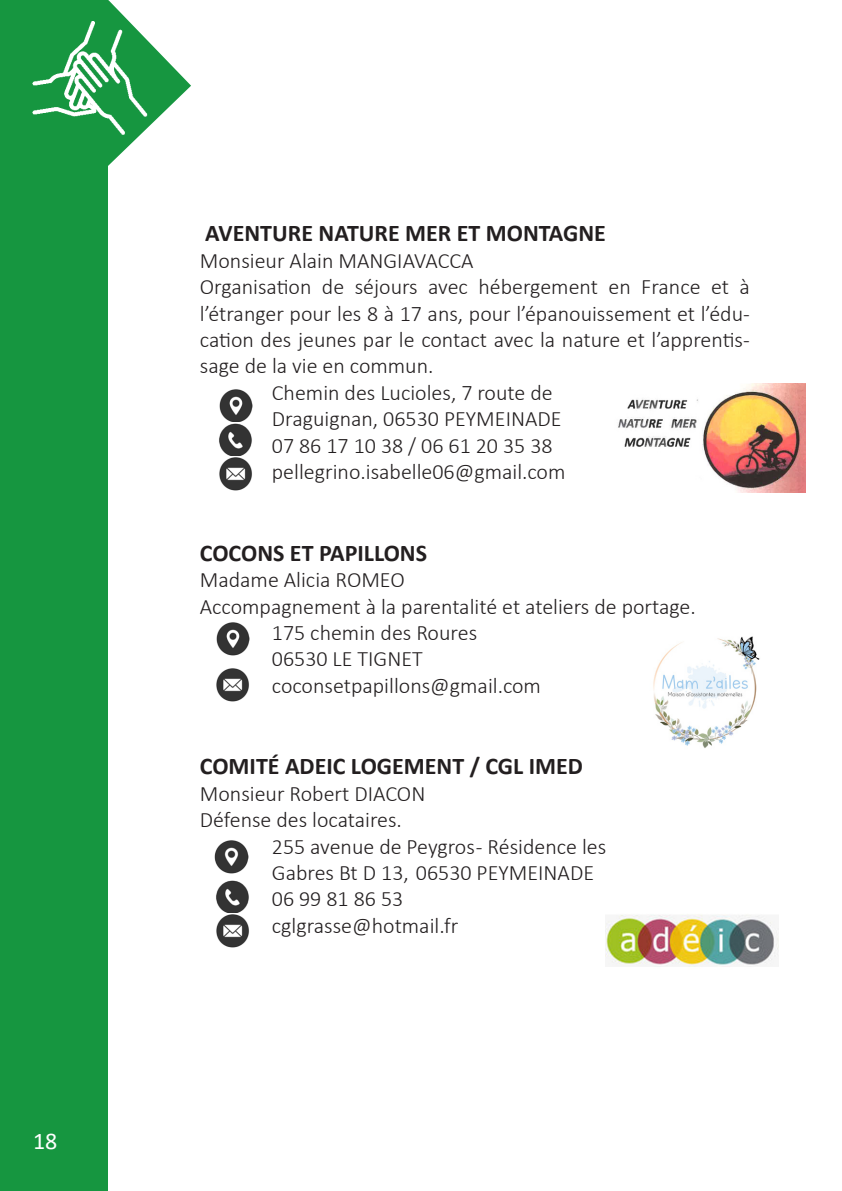
<style>
.page{position:relative;width:842px;height:1191px;background:#fff}
.page>*{position:absolute;margin:0;border:0;box-sizing:border-box;transform-origin:0 0}
.t1{font:700 24px "Calibri";color:#231f20}
.t2{font:24px "Calibri";color:#fff}
.t3{font:300 22px/26.4px "Calibri";color:#231f20;text-align:justify}
</style>
<div class="page">
<div style="left:0;top:0;width:108px;height:1191px;background:#169640"></div>
<img style="left:32px;top:0;width:159px;height:166px">
<img style="left:219px;top:389px;width:33px;height:101px">
<img style="left:216px;top:622px;width:33px;height:34px">
<img style="left:214px;top:840px;width:34px;height:33px">
<img style="left:216px;top:880px;width:33px;height:67px">
<img style="left:216px;top:668px;width:33px;height:34px">
<img style="left:653px;top:636px;width:107px;height:112px">
<img style="left:605px;top:914px;width:173px;height:53px">
<img style="left:618px;top:383px;width:187px;height:110px">
<p class="t2" style="left:33px;top:1124px;width:26px">18</p>
<p class="t2" style="left:51px;top:1124px;width:26px">18</p>
<p class="t1" style="left:205px;top:216px;width:402px">AVENTURE NATURE MER ET MONTAGNE</p>
<p class="t3" style="left:200px;top:247px;width:275px">Monsieur Alain MANGIAVACCA</p>
<p class="t3" style="left:200px;top:273px;width:551px">Organisation de séjours avec hébergement en France et à l’étranger pour les 8 à 17 ans, pour l’épanouissement et l’édu&shy;cation des jeunes par le contact avec la nature et l’apprentis&shy;sage de la vie en commun.</p>
<p class="t3" style="left:272px;top:379px;width:282px">Chemin des Lucioles, 7 route de</p>
<p class="t3" style="left:272px;top:405px;width:291px">Draguignan, 06530 PEYMEINADE</p>
<p class="t3" style="left:272px;top:432px;width:282px">07 86 17 10 38 / 06 61 20 35 38</p>
<p class="t3" style="left:272px;top:458px;width:295px">pellegrino.isabelle06@gmail.com</p>
<p class="t1" style="left:200px;top:536px;width:229px">COCONS ET PAPILLONS</p>
<p class="t3" style="left:200px;top:566px;width:206px">Madame Alicia ROMEO</p>
<p class="t3" style="left:200px;top:593px;width:497px">Accompagnement à la parentalité et ateliers de portage.</p>
<p class="t3" style="left:272px;top:619px;width:207px">175 chemin des Roures</p>
<p class="t3" style="left:272px;top:645px;width:152px">06530 LE TIGNET</p>
<p class="t3" style="left:272px;top:672px;width:271px">coconsetpapillons@gmail.com</p>
<p class="t1" style="left:200px;top:749px;width:385px">COMITÉ ADEIC LOGEMENT / CGL IMED</p>
<p class="t3" style="left:200px;top:780px;width:227px">Monsieur Robert DIACON</p>
<p class="t3" style="left:200px;top:806px;width:204px">Défense des locataires.</p>
<p class="t3" style="left:272px;top:833px;width:336px">255 avenue de Peygros - Résidence les</p>
<p class="t3" style="left:272px;top:859px;width:324px">Gabres Bt D 13, 06530 PEYMEINADE</p>
<p class="t3" style="left:272px;top:885px;width:133px">06 99 81 86 53</p>
<p class="t3" style="left:272px;top:912px;width:188px">cglgrasse@hotmail.fr</p>
</div>
